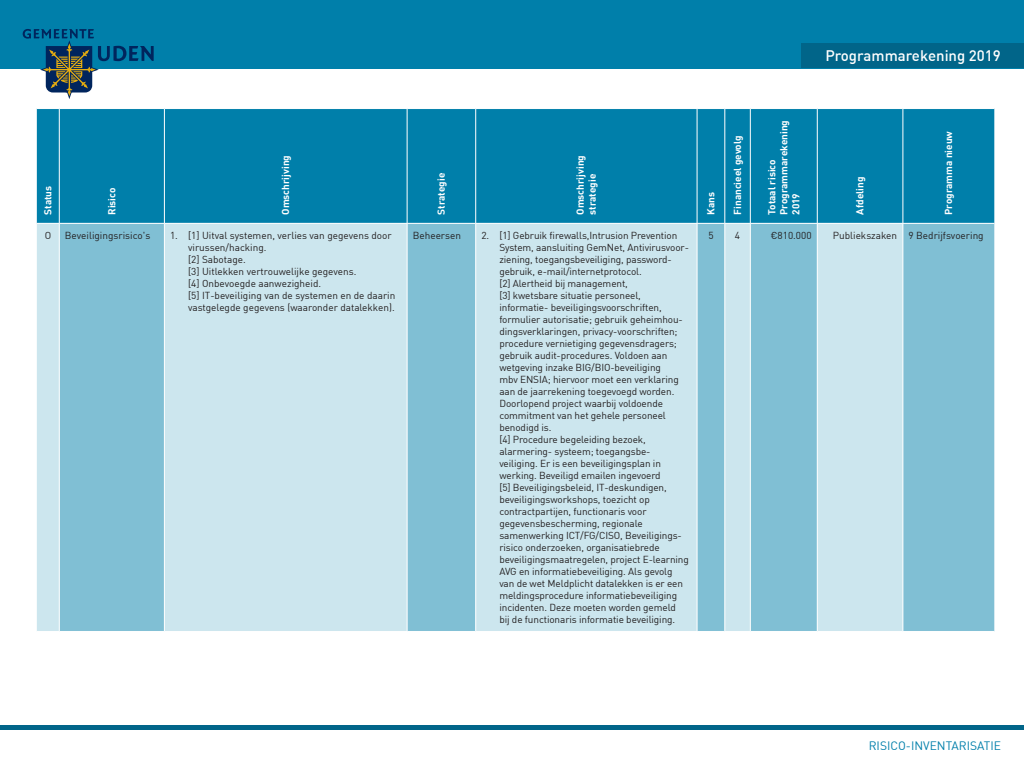
<style>
.page{position:relative;width:1024px;height:768px;background:#fff}
.page>*{position:absolute;margin:0;border:0;box-sizing:border-box;transform-origin:0 0}
.t1{font:500 15px "DIN";color:#fff}
.t2{font:12px "DIN";color:#007faa}
.Body{font:10px/12px "DIN";letter-spacing:-.01em;color:#231f20}
.Body-2{font:700 10px/12px "DIN";color:#fff}
</style>
<div class="page">
<hr style="left:0;top:726px;width:1024px;height:4px;background:#016589">
<div style="left:0;top:0;width:1024px;height:68px;background:#007faa"></div>
<div style="left:801px;top:43px;width:223px;height:25px;background:#016589"></div>
<svg style="left:23px;top:29px;width:131px;height:70px"></svg>
<div style="left:37px;top:109px;width:957px;height:114px;background:#007faa"></div>
<div style="left:37px;top:224px;width:22px;height:407px;background:#cce6ee"></div>
<svg style="left:60px;top:224px;width:934px;height:407px;background:#acd5e3"></svg>
<div style="left:817px;top:223px;width:86px;height:408px;background:#cce6ee"></div>
<hr style="left:164px;top:224px;width:1px;height:407px;background:#fff">
<hr style="left:407px;top:224px;width:1px;height:407px;background:#fff">
<hr style="left:475px;top:224px;width:1px;height:407px;background:#fff">
<hr style="left:697px;top:224px;width:1px;height:407px;background:#fff">
<hr style="left:725px;top:224px;width:1px;height:407px;background:#fff">
<hr style="left:750px;top:224px;width:1px;height:407px;background:#fff">
<hr style="left:59px;top:109px;width:1px;height:114px;background:#fff">
<hr style="left:164px;top:109px;width:1px;height:114px;background:#fff">
<hr style="left:407px;top:109px;width:1px;height:114px;background:#fff">
<hr style="left:475px;top:109px;width:1px;height:114px;background:#fff">
<hr style="left:697px;top:109px;width:1px;height:114px;background:#fff">
<hr style="left:725px;top:109px;width:1px;height:114px;background:#fff">
<hr style="left:750px;top:109px;width:1px;height:114px;background:#fff">
<hr style="left:817px;top:109px;width:1px;height:114px;background:#fff">
<hr style="left:903px;top:109px;width:1px;height:114px;background:#fff">
<svg style="left:697px;top:223px;width:28px;height:1px"></svg>
<hr style="left:817px;top:223px;width:86px;height:1px;background:#fff">
<hr style="left:817px;top:224px;width:1px;height:407px;background:#fff">
<hr style="left:903px;top:224px;width:1px;height:407px;background:#fff">
<p class="Body-2" style="left:42px;top:215px;width:30px;rotate:-90deg">Status</p>
<p class="Body-2" style="left:105px;top:215px;width:29px;rotate:-90deg">Risico</p>
<p class="Body-2" style="left:279px;top:215px;width:61px;rotate:-90deg">Omschrijving</p>
<p class="Body-2" style="left:435px;top:215px;width:43px;rotate:-90deg">Strategie</p>
<p class="Body-2" style="left:574px;top:215px;width:61px;rotate:-90deg">Omschrijving strategie</p>
<p class="Body-2" style="left:704px;top:215px;width:24px;rotate:-90deg">Kans</p>
<p class="Body-2" style="left:731px;top:215px;width:81px;rotate:-90deg">Financieel gevolg</p>
<p class="Body-2" style="left:765px;top:215px;width:96px;rotate:-90deg">Totaal risico<br>Programmarekening<br>2019</p>
<h1 class="t1" style="left:825px;top:46px;width:177px">Programmarekening 2019</h1>
<p class="Body-2" style="left:854px;top:215px;width:40px;rotate:-90deg">Afdeling</p>
<p class="Body-2" style="left:942px;top:215px;width:85px;rotate:-90deg">Programma nieuw</p>
<p class="Body" style="left:45px;top:229px;width:8px">O</p>
<p class="Body" style="left:65px;top:229px;width:87px">Beveiligingsrisico's</p>
<p class="Body" style="left:188px;top:229px;width:209px;text-indent:-18px">1. [1] Uitval systemen, verlies van gegevens door virussen/hacking.<br>[2] Sabotage.<br>[3] Uitlekken vertrouwelijke gegevens.<br>[4] Onbevoegde aanwezigheid.<br>[5] IT-beveiliging van de systemen en de daarin vastgelegde gegevens (waaronder datalekken).</p>
<p class="Body" style="left:413px;top:229px;width:50px">Beheersen</p>
<p class="Body" style="left:499px;top:229px;width:191px;text-indent:-18px">2. [1] Gebruik firewalls,Intrusion Prevention System, aansluiting GemNet, Antivirusvoor&shy;ziening, toegangsbeveiliging, password&shy;gebruik, e-mail/internetprotocol.<br>[2] Alertheid bij management,<br>[3] kwetsbare situatie personeel, informatie- beveiligingsvoorschriften, formulier autorisatie; gebruik geheimhou&shy;dingsverklaringen, privacy-voorschriften; procedure vernietiging gegevensdragers; gebruik audit-procedures. Voldoen aan wetgeving inzake BIG/BIO-beveiliging<br>mbv ENSIA; hiervoor moet een verklaring aan de jaarrekening toegevoegd worden.<br>Doorlopend project waarbij voldoende commitment van het gehele personeel benodigd is.<br>[4] Procedure begeleiding bezoek, alarmering- systeem; toegangsbe&shy;veiliging. Er is een beveiligingsplan in werking. Beveiligd emailen ingevoerd<br>[5] Beveiligingsbeleid, IT-deskundigen, beveiligingsworkshops, toezicht op contractpartijen, functionaris voor gegevensbescherming, regionale samenwerking ICT/FG/CISO, Beveiligings&shy;risico onderzoeken, organisatiebrede beveiligingsmaatregelen, project E-learning AVG en informatiebeveiliging. Als gevolg van de wet Meldplicht datalekken is er een meldingsprocedure informatiebeveiliging incidenten. Deze moeten worden gemeld<br>bij de functionaris informatie beveiliging.</p>
<p class="Body" style="left:708px;top:229px;width:7px">5</p>
<p class="Body" style="left:735px;top:229px;width:7px">4</p>
<p class="Body" style="left:771px;top:229px;width:42px">€810.000</p>
<p class="Body" style="left:833px;top:229px;width:66px">Publiekszaken</p>
<p class="Body" style="left:909px;top:229px;width:77px">9 Bedrijfsvoering</p>
<p class="t2" style="left:869px;top:739px;width:134px">RISICO-INVENTARISATIE</p>
</div>
